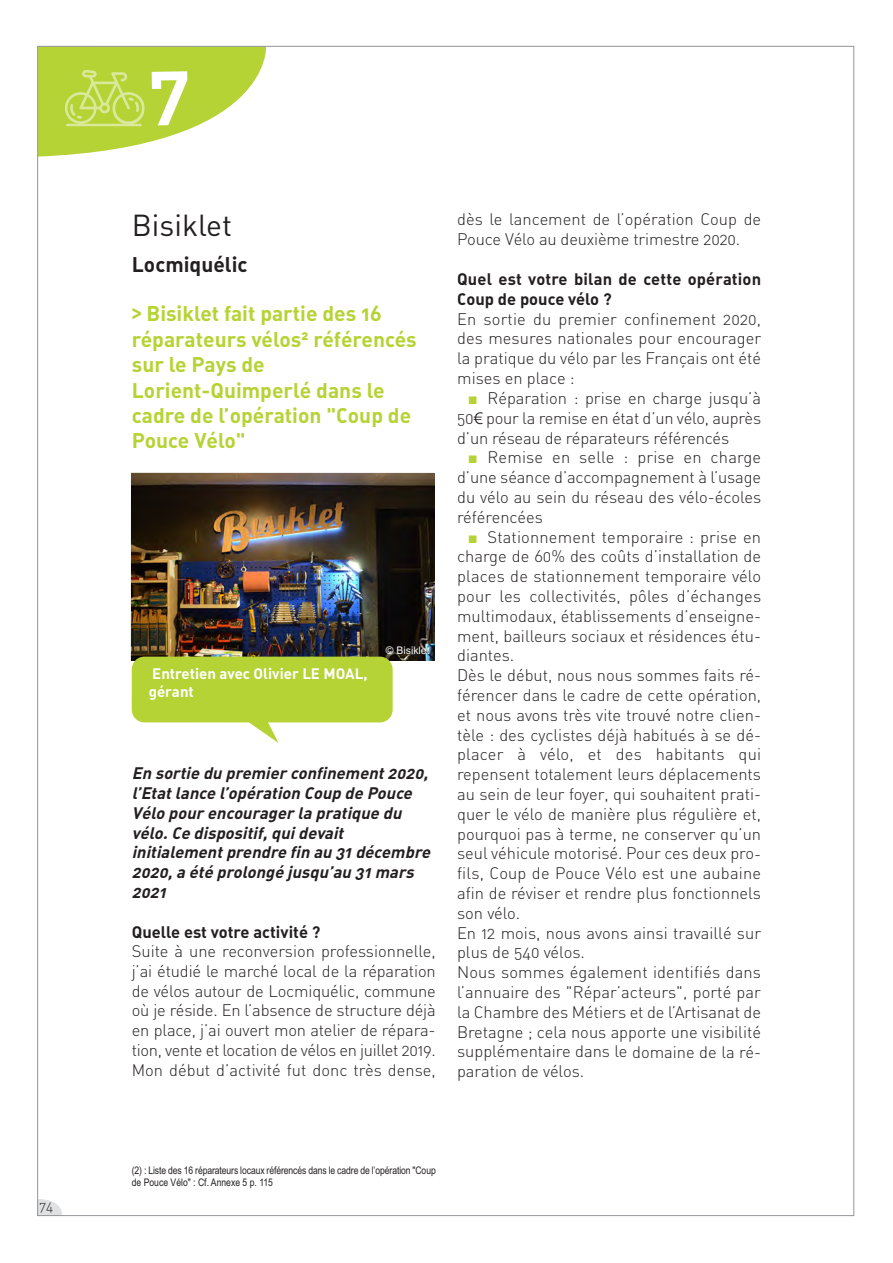
<style>
.page{position:relative;width:893px;height:1263px;background:#fff}
.page>*{position:absolute;margin:0;border:0;box-sizing:border-box;transform-origin:0 0}
.t1{font:30px "DIN Regular Alternate";color:#231f20}
.t2{font:21px/25.3px "DIN Bold Alternate";color:#b5d334}
.t3{font:21px "DIN Bold Alternate";color:#231f20}
.t4{font:16.5px/19.8px "DIN Light Alternate";color:#231f20;text-align:justify}
.t5{font:italic 16.5px/19.8px "DIN Bold Alternate";color:#231f20}
.t6{font:16.5px/19.8px "DIN Bold Alternate";color:#231f20}
.t7{font:15px/18px "DIN Bold Alternate";color:#fff}
.t8{font:13.5px "DIN Light Alternate";color:#231f20}
.t9{font:10.5px/12.6px "Arial Narrow";letter-spacing:-.01em;color:#231f20}
.t10{font:10.5px "Arial";color:#fff}
.s1{font-family:"Arial Narrow";font-weight:700}
.s2{font-family:"Monotype Sorts";font-size:10.5px;color:#b5d334}
.s3{font-family:"Frutiger";font-weight:300}
</style>
<div class="page">
<svg style="left:39px;top:1199px;width:23px;height:15px"></svg>
<img style="left:131px;top:473px;width:304px;height:187px">
<div style="left:132px;top:656px;width:261px;height:66px;background:#b5d334;border-radius:13px"></div>
<svg style="left:242px;top:722px;width:37px;height:21px"></svg>
<svg style="left:38px;top:46px;width:228px;height:111px"></svg>
<p class="t8" style="left:40px;top:1201px;width:15px">74</p>
<h1 class="t1" style="left:132px;top:215px;width:102px">Bisiklet</h1>
<p class="t3" style="left:132px;top:257px;width:117px">Locmiquélic</p>
<p class="t2" style="left:132px;top:303px;width:286px"><span class="s1">&gt;</span> Bisiklet fait partie des 16 réparateurs vélos<sup>2</sup> référencés sur le Pays de<br>Lorient-Quimperlé dans le cadre de l’opération "Coup de<br>Pouce Vélo"</p>
<p class="t7" style="left:149px;top:666px;width:220px">Entretien avec Olivier LE MOAL, gérant</p>
<p class="t10" style="left:386px;top:646px;width:45px">© Bisiklet</p>
<p class="t5" style="left:132px;top:765px;width:303px">En sortie du premier confinement2020, l’Etatlance l’opération Coup de Pouce<br>Vélo pour encourager la pratique du vélo.Ce dispositif,quidevait initialementprendre fin au 31 décembre<br>2020,a été prolongé jusqu’au 31 mars<br>2021</p>
<p class="t6" style="left:132px;top:923px;width:190px">Quelle est votre activité ?</p>
<p class="t4" style="left:132px;top:943px;width:306px">Suite à une reconversion professionnelle, j’ai étudié le marché local de la réparation de vélos autour de Locmiquélic, commune où je réside. En l’absence de structure déjà en place, j’ai ouvert mon atelier de répara&shy;tion, vente et location de vélos en juillet 2019.<br>Mon début d’activité fut donc très dense,</p>
<p class="t4" style="left:457px;top:211px;width:306px">dès le lancement de l’opération Coup de<br>Pouce Vélo au deuxième trimestre 2020.</p>
<p class="t6" style="left:457px;top:271px;width:306px">Quel est votre bilan de cette opération<br>Coup de pouce vélo ?</p>
<p class="t4" style="left:457px;top:311px;width:306px">En sortie du premier confinement 2020, des mesures nationales pour encourager la pratique du vélo par les Français ont été mises en place :</p>
<p class="t4" style="left:457px;top:390px;width:306px;text-indent:12px"><span class="s2">N</span> Réparation : prise en charge jusqu’à 50<span class="s3">€</span> pour la remise en état d’un vélo, auprès d’un réseau de réparateurs référencés</p>
<p class="t4" style="left:457px;top:450px;width:306px;text-indent:12px"><span class="s2">N</span> Remise en selle : prise en charge d’une séance d’accompagnement à l’usage du vélo au sein du réseau des vélo-écoles référencées</p>
<p class="t4" style="left:457px;top:529px;width:306px;text-align:left;text-indent:12px"><span class="s2">N</span> Stationnement temporaire : prise en charge de 60% des coûts d’installation de places de stationnement temporaire vélo pour les collectivités, pôles d’échanges multimodaux, établissements d’enseigne&shy;ment, bailleurs sociaux et résidences étu&shy;diantes.<br>Dès le début, nous nous sommes faits ré&shy;férencer dans le cadre de cette opération, et nous avons très vite trouvé notre clien&shy;tèle : des cyclistes déjà habitués à se dé&shy;placer à vélo, et des habitants qui repensent totalement leurs déplacements au sein de leur foyer, qui souhaitent prati&shy;quer le vélo de manière plus régulière et, pourquoi pas à terme, ne conserver qu’un seul véhicule motorisé. Pour ces deux pro&shy;fils, Coup de Pouce Vélo est une aubaine afin de réviser et rendre plus fonctionnels son vélo.<br>En 12 mois, nous avons ainsi travaillé sur plus de 540 vélos.<br>Nous sommes également identifiés dans l’annuaire des "Répar’acteurs", porté par la Chambre des Métiers et de l’Artisanat de Bretagne ; cela nous apporte une visibilité supplémentaire dans le domaine de la ré&shy;paration de vélos.</p>
<p class="t9" style="left:132px;top:1165px;width:305px">(2) : Liste des 16 réparateurs locaux référencés dans le cadre de l’opération "Coup de Pouce Vélo" : Cf. Annexe 5 p. 115</p>
</div>
